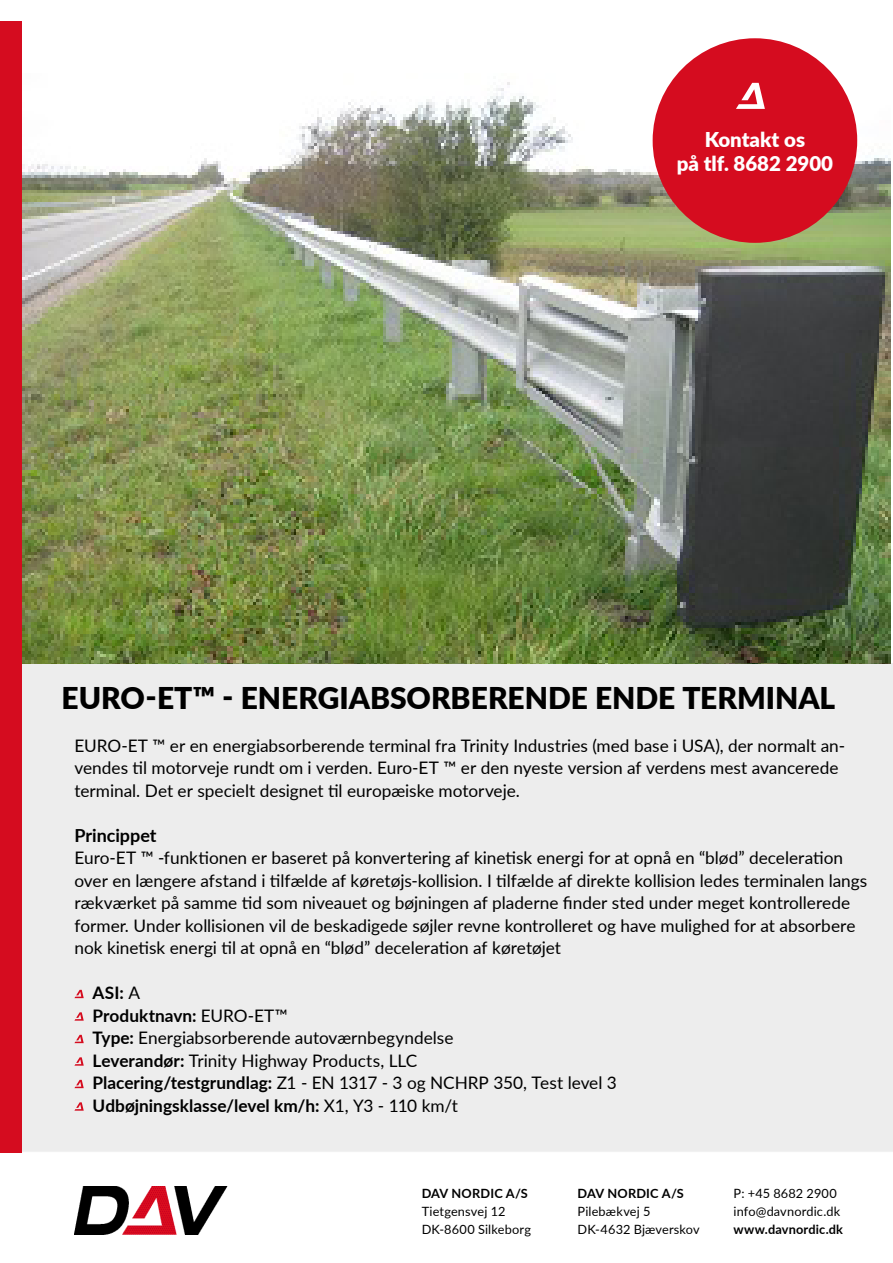
<style>
.page{position:relative;width:893px;height:1263px;background:#fff}
.page>*{position:absolute;margin:0;border:0;box-sizing:border-box;transform-origin:0 0}
.t1{font:900 30px "Lato";color:#000}
.t2{font:900 20.4px/24.5px "Lato";color:#fff;text-align:center}
.t3{font:700 18px "Lato";letter-spacing:-.005em;color:#000}
.t4{font:17.25px/22.5px "Lato";color:#000}
.t5{font:12.75px/18px "Lato";letter-spacing:.01em;color:#000}
.t6{font:700 12.75px "Lato";letter-spacing:.015em;color:#000}
.s1{font-weight:700}
</style>
<div class="page">
<div style="left:21px;top:21px;width:872px;height:1131px;background:#ededed"></div>
<svg style="left:74px;top:990px;width:10px;height:8px"></svg>
<svg style="left:74px;top:1012px;width:10px;height:9px"></svg>
<svg style="left:74px;top:1035px;width:10px;height:8px"></svg>
<svg style="left:74px;top:1057px;width:10px;height:9px"></svg>
<svg style="left:74px;top:1080px;width:10px;height:8px"></svg>
<svg style="left:74px;top:1102px;width:10px;height:9px"></svg>
<div style="left:1px;top:22px;width:892px;height:641px;background:#fff"></div>
<img style="left:21px;top:73px;width:870px;height:590px">
<div style="left:653px;top:38px;width:204px;height:205px;background:#d50c1f;border-radius:50%"></div>
<svg style="left:736px;top:83px;width:29px;height:26px"></svg>
<div style="left:0;top:21px;width:21px;height:1131px;background:#d50c1f"></div>
<img style="left:74px;top:1186px;width:153px;height:49px">
<p class="t2" style="left:677px;top:126px;width:158px">Kontakt os<br>på tlf. 8682 2900</p>
<h1 class="t1" style="left:62px;top:675px;width:775px">EURO-ET™ - ENERGIABSORBERENDE ENDE TERMINAL</h1>
<p class="t4" style="left:74px;top:733px;width:772px">EURO-ET ™ er en energiabsorberende terminal fra Trinity Industries (med base i USA), der normalt an&shy;vendes til motorveje rundt om i verden. Euro-ET ™ er den nyeste version af verdens mest avancerede terminal. Det er specielt designet til europæiske motorveje.</p>
<p class="t3" style="left:74px;top:822px;width:84px">Princippet</p>
<p class="t4" style="left:74px;top:846px;width:794px">Euro-ET ™ -funktionen er baseret på konvertering af kinetisk energi for at opnå en “blød” deceleration over en længere afstand i tilfælde af køretøjs-kollision. I tilfælde af direkte kollision ledes terminalen langs rækværket på samme tid som niveauet og bøjningen af pladerne finder sted under meget kontrollerede former. Under kollisionen vil de beskadigede søjler revne kontrolleret og have mulighed for at absorbere nok kinetisk energi til at opnå en “blød” deceleration af køretøjet</p>
<p class="t4" style="left:93px;top:981px;width:526px"><span class="s1">ASI:</span> A<br><span class="s1">Produktnavn:</span> EURO-ET™<br><span class="s1">Type:</span> Energiabsorberende autoværnbegyndelse<br><span class="s1">Leverandør:</span> Trinity Highway Products, LLC<br><span class="s1">Placering/testgrundlag:</span> Z1 - EN 1317 - 3 og NCHRP 350, Test level 3<br><span class="s1">Udbøjningsklasse/level km/h:</span> X1, Y3 - 110 km/t</p>
<p class="t6" style="left:422px;top:1184px;width:108px">DAV NORDIC A/S</p>
<p class="t5" style="left:422px;top:1201px;width:111px">Tietgensvej 12<br>DK-8600 Silkeborg</p>
<p class="t6" style="left:578px;top:1184px;width:108px">DAV NORDIC A/S</p>
<p class="t5" style="left:578px;top:1201px;width:124px">Pilebækvej 5<br>DK-4632 Bjæverskov</p>
<p class="t5" style="left:733px;top:1183px;width:108px">P: +45 8682 2900 info@davnordic.dk</p>
<p class="t6" style="left:733px;top:1220px;width:111px">www.davnordic.dk</p>
</div>
